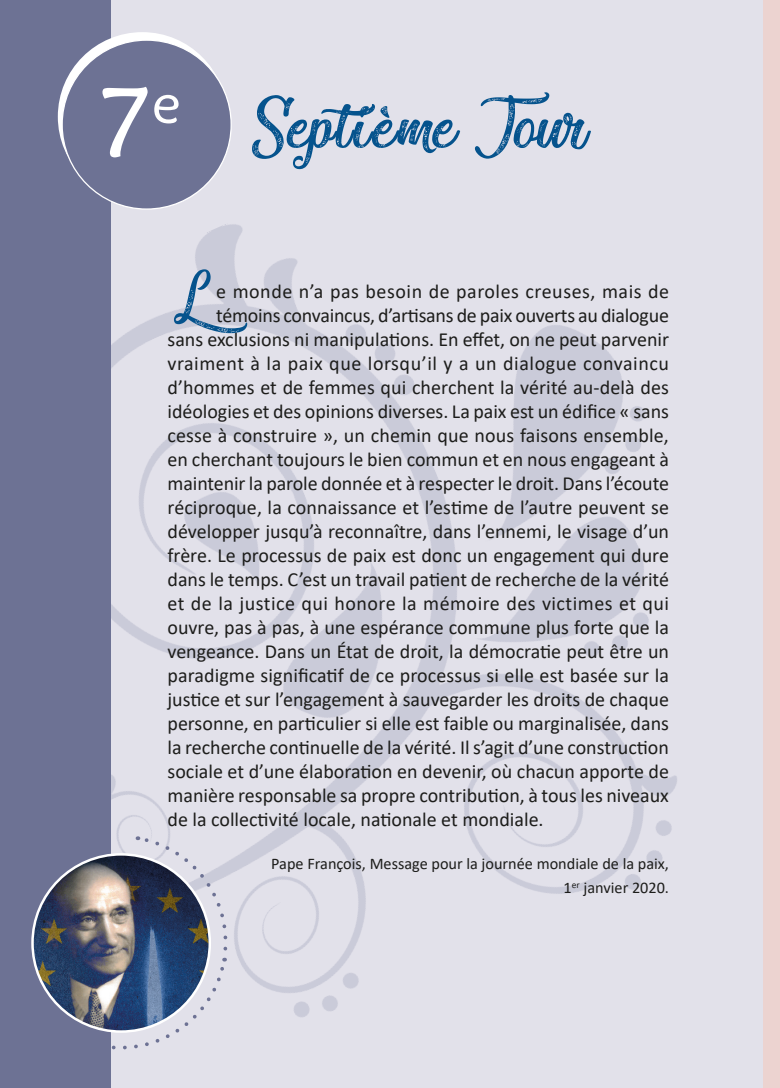
<style>
.page{position:relative;width:780px;height:1088px;background:#fff}
.page>*{position:absolute;margin:0;border:0;box-sizing:border-box;transform-origin:0 0}
.t1{font:86.38px "Miraculous&Christmas";letter-spacing:.005em;color:#05538d}
.t2{font:20px "Calibri";color:#1d1d1b}
.t3{font:20px "Calibri";letter-spacing:.025em;color:#1d1d1b}
.t4{font:16.25px/24px "Calibri";color:#1d1d1b;text-align:right}
.s1{font-family:"Maiandra GD";font-size:98.75px;color:#fff}
</style>
<div class="page">
<div style="left:762px;top:0;width:18px;height:1088px;background:#ecd3d0"></div>
<div style="left:0;top:0;width:762px;height:1088px;background:#e2e1ea"></div>
<img style="left:110px;top:99px;width:653px;height:989px">
<img style="left:581px;top:322px;width:182px;height:737px">
<div style="left:0;top:0;width:110px;height:1088px;background:#6d7294"></div>
<div style="left:58px;top:32px;width:169px;height:169px;background:#fff;border-radius:50%"></div>
<div style="left:62px;top:40px;width:169px;height:169px;background:#6d7294;border-radius:50%"></div>
<img style="left:33px;top:854px;width:177px;height:177px;border-radius:89px">
<svg style="left:110px;top:958px;width:117px;height:93px"></svg>
<svg style="left:137px;top:835px;width:92px;height:117px"></svg>
<svg style="left:174px;top:269px;width:73px;height:64px"></svg>
<h1 class="t1" style="left:96px;top:81px;width:492px"><span class="s1">7</span><sup>e</sup> Septième Jour</h1>
<p class="t3" style="left:216px;top:277px;width:454px">e monde n’a pas besoin de paroles creuses, mais de</p>
<p class="t2" style="left:216px;top:301px;width:454px">témoins convaincus, d’artisans de paix ouverts au dialogue</p>
<p class="t2" style="left:167px;top:325px;width:503px">sans exclusions ni manipulations. En effet, on ne peut parvenir</p>
<p class="t3" style="left:167px;top:349px;width:503px">vraiment à la paix que lorsqu’il y a un dialogue convaincu</p>
<p class="t2" style="left:167px;top:373px;width:503px">d’hommes et de femmes qui cherchent la vérité au-delà des</p>
<p class="t2" style="left:167px;top:397px;width:503px">idéologies et des opinions diverses. La paix est un édifice « sans</p>
<p class="t2" style="left:167px;top:421px;width:503px">cesse à construire », un chemin que nous faisons ensemble,</p>
<p class="t2" style="left:167px;top:445px;width:503px">en cherchant toujours le bien commun et en nous engageant à</p>
<p class="t2" style="left:167px;top:469px;width:503px">maintenir la parole donnée et à respecter le droit. Dans l’écoute</p>
<p class="t2" style="left:167px;top:493px;width:503px">réciproque, la connaissance et l’estime de l’autre peuvent se</p>
<p class="t2" style="left:167px;top:517px;width:503px">développer jusqu’à reconnaître, dans l’ennemi, le visage d’un</p>
<p class="t2" style="left:167px;top:541px;width:503px">frère. Le processus de paix est donc un engagement qui dure</p>
<p class="t2" style="left:167px;top:565px;width:503px">dans le temps. C’est un travail patient de recherche de la vérité</p>
<p class="t3" style="left:167px;top:589px;width:503px">et de la justice qui honore la mémoire des victimes et qui</p>
<p class="t2" style="left:167px;top:613px;width:503px">ouvre, pas à pas, à une espérance commune plus forte que la</p>
<p class="t2" style="left:167px;top:637px;width:503px">vengeance. Dans un État de droit, la démocratie peut être un</p>
<p class="t2" style="left:167px;top:661px;width:503px">paradigme significatif de ce processus si elle est basée sur la</p>
<p class="t2" style="left:167px;top:685px;width:503px">justice et sur l’engagement à sauvegarder les droits de chaque</p>
<p class="t2" style="left:167px;top:709px;width:503px">personne, en particulier si elle est faible ou marginalisée, dans</p>
<p class="t2" style="left:167px;top:733px;width:503px">la recherche continuelle de la vérité. Il s’agit d’une construction</p>
<p class="t2" style="left:167px;top:757px;width:503px">sociale et d’une élaboration en devenir, où chacun apporte de</p>
<p class="t2" style="left:167px;top:781px;width:503px">manière responsable sa propre contribution, à tous les niveaux</p>
<p class="t2" style="left:167px;top:805px;width:377px">de la collectivité locale, nationale et mondiale.</p>
<p class="t4" style="left:271px;top:851px;width:399px">Pape François, Message pour la journée mondiale de la paix,<br>1<sup>er</sup> janvier 2020.</p>
</div>
